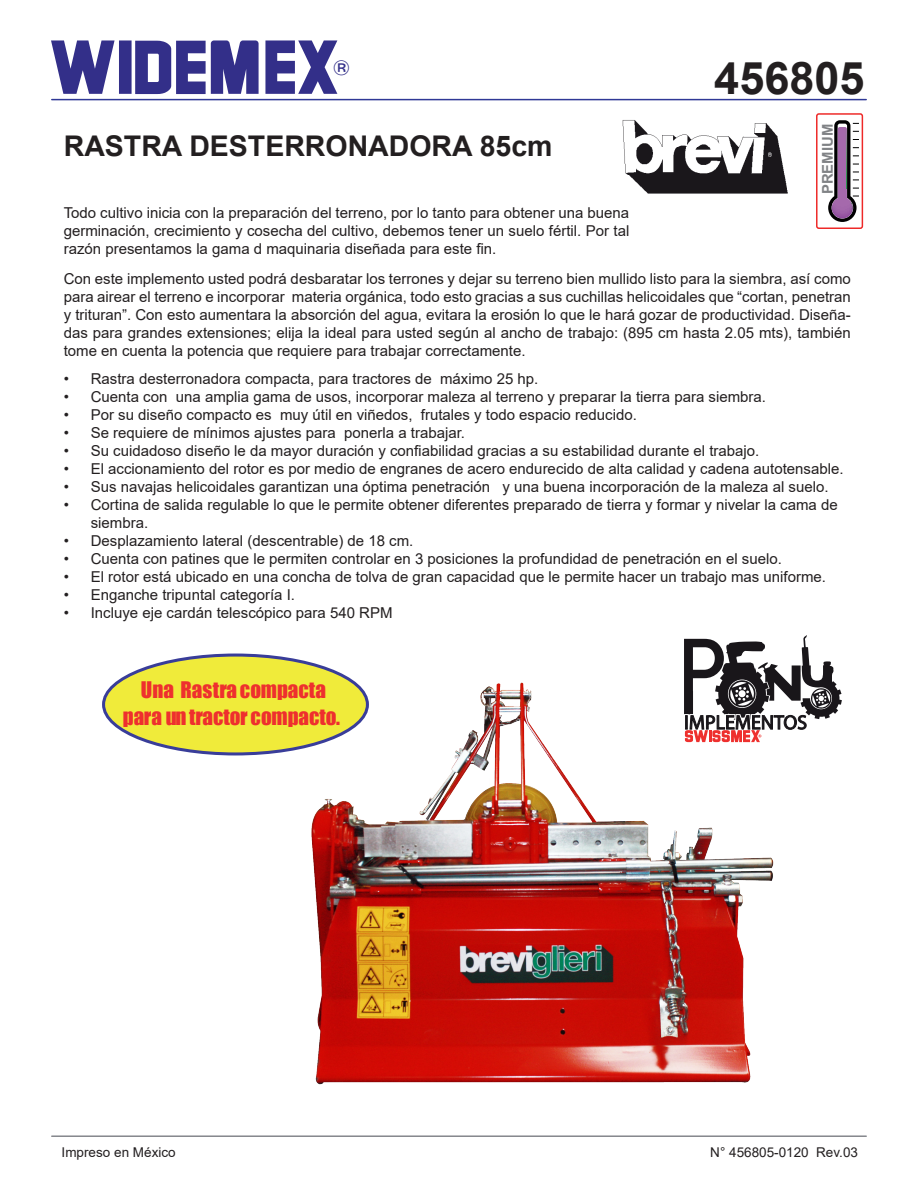
<style>
.page{position:relative;width:918px;height:1188px;background:#fff}
.page>*{position:absolute;margin:0;border:0;box-sizing:border-box;transform-origin:0 0}
.t1{font:700 45px "Arial";color:#231f20}
.t2{font:700 28.5px "Arial";color:#231f20}
.t3{font:21px/27px "Impact";color:#ee302e;text-align:center}
.t4{font:15px/18px "Arial";color:#231f20;text-align:justify}
.t5{font:700 14.85px "Arial";color:#808285}
.t6{font:13.5px "Arial";color:#231f20}
</style>
<div class="page">
<hr style="left:52px;top:99px;width:814px;height:1px;background:#2f3896">
<hr style="left:52px;top:1135px;width:814px;height:2px;background:#85878c">
<img style="left:623px;top:120px;width:165px;height:74px">
<svg style="left:684px;top:635px;width:158px;height:95px"></svg>
<div style="left:104px;top:655px;width:263px;height:99px;background:#f0eb3a;border-radius:50%"></div>
<div style="left:102px;top:654px;width:267px;height:101px;border:3px solid #393d99;border-radius:50%"></div>
<img style="left:294px;top:671px;width:495px;height:414px">
<div style="left:816px;top:113px;width:47px;height:116px;border:1px solid #ee2928;border-radius:2px"></div>
<svg style="left:828px;top:120px;width:31px;height:102px"></svg>
<svg style="left:51px;top:40px;width:287px;height:54px"></svg>
<p class="t2" style="left:64px;top:125px;width:490px">RASTRA DESTERRONADORA 85cm</p>
<p class="t4" style="left:64px;top:203px;width:567px">Todo cultivo inicia con la preparación del terreno, por lo tanto para obtener una buena germinación, crecimiento y cosecha del cultivo, debemos tener un suelo fértil. Por tal razón presentamos la gama d maquinaria diseñada para este fin.</p>
<p class="t1" style="left:714px;top:47px;width:152px">456805</p>
<p class="t5" style="left:818px;top:194px;width:72px;rotate:-90deg">PREMIUM</p>
<p class="t4" style="left:64px;top:269px;width:789px">Con este implemento usted podrá desbaratar los terrones y dejar su terreno bien mullido listo para la siembra, así como para airear el terreno e incorporar materia orgánica, todo esto gracias a sus cuchillas helicoidales que “cortan, penetran y trituran”. Con esto aumentara la absorción del agua, evitara la erosión lo que le hará gozar de productividad. Diseña&shy;das para grandes extensiones; elija la ideal para usted según al ancho de trabajo: (895 cm hasta 2.05 mts), también tome en cuenta la potencia que requiere para trabajar correctamente.</p>
<p class="t4" style="left:64px;top:369px;width:476px">• Rastra desterronadora compacta, para tractores de máximo 25 hp.</p>
<p class="t4" style="left:64px;top:387px;width:704px">• Cuenta con una amplia gama de usos, incorporar maleza al terreno y preparar la tierra para siembra.</p>
<p class="t4" style="left:64px;top:405px;width:575px">• Por su diseño compacto es muy útil en viñedos, frutales y todo espacio reducido.</p>
<p class="t4" style="left:64px;top:423px;width:403px">• Se requiere de mínimos ajustes para ponerla a trabajar.</p>
<p class="t4" style="left:64px;top:441px;width:697px">• Su cuidadoso diseño le da mayor duración y confiabilidad gracias a su estabilidad durante el trabajo.</p>
<p class="t4" style="left:64px;top:459px;width:781px">• El accionamiento del rotor es por medio de engranes de acero endurecido de alta calidad y cadena autotensable.</p>
<p class="t4" style="left:64px;top:477px;width:766px">• Sus navajas helicoidales garantizan una óptima penetración y una buena incorporación de la maleza al suelo.</p>
<p class="t4" style="left:91px;top:495px;width:748px;text-indent:-27px">• Cortina de salida regulable lo que le permite obtener diferentes preparado de tierra y formar y nivelar la cama de siembra.</p>
<p class="t4" style="left:64px;top:531px;width:351px">• Desplazamiento lateral (descentrable) de 18 cm.</p>
<p class="t4" style="left:64px;top:549px;width:720px">• Cuenta con patines que le permiten controlar en 3 posiciones la profundidad de penetración en el suelo.</p>
<p class="t4" style="left:64px;top:567px;width:764px">• El rotor está ubicado en una concha de tolva de gran capacidad que le permite hacer un trabajo mas uniforme.</p>
<p class="t4" style="left:64px;top:585px;width:233px">• Enganche tripuntal categoría I.</p>
<p class="t4" style="left:64px;top:603px;width:330px">• Incluye eje cardán telescópico para 540 RPM</p>
<h3 class="t3" style="left:123px;top:676px;width:219px">Una Rastra compacta para un tractor compacto.</h3>
<p class="t6" style="left:62px;top:1143px;width:116px">Impreso en México</p>
<p class="t6" style="left:710px;top:1143px;width:149px">N° 456805-0120 Rev.03</p>
</div>
